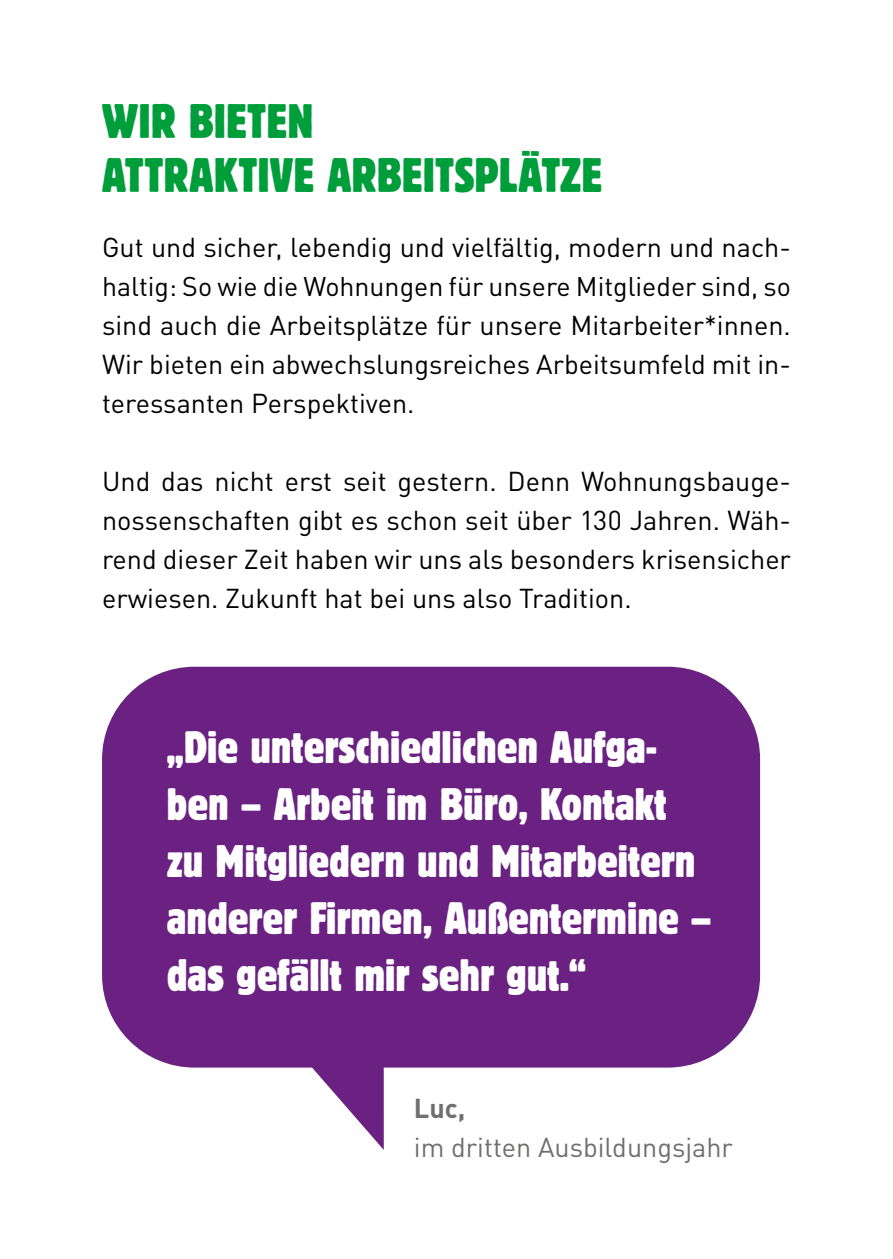
<style>
.page{position:relative;width:893px;height:1259px;background:#fff}
.page>*{position:absolute;margin:0;border:0;box-sizing:border-box;transform-origin:0 0}
.t1{font:condensed 48px/54px "Block Berthold BQ";letter-spacing:.005em;color:#009d3b}
.t2{font:condensed 45px/57px "Block Berthold BQ";color:#fff}
.t3{font:27px/39px "DINOT";color:#000;text-align:justify}
.t4{font:27px "DINOT";color:#6f6f6e}
.t5{font:700 27px "DINOT";color:#6f6f6e}
.t6{font:26.7px "DINOT";color:#000}
</style>
<div class="page">
<svg style="left:102px;top:666px;width:658px;height:484px;fill:#6a2182"></svg>
<h1 class="t1" style="left:102px;top:95px;width:502px">WIR BIETEN<br>ATTRAKTIVE ARBEITSPLÄTZE</h1>
<p class="t3" style="left:102px;top:227px;width:690px">Gut und sicher, lebendig und vielfältig, modern und nach-</p>
<p class="t6" style="left:102px;top:269px;width:690px">haltig: So wie die Wohnungen für unsere Mitglieder sind, so</p>
<p class="t3" style="left:102px;top:305px;width:690px">sind auch die Arbeitsplätze für unsere Mitarbeiter*innen.<br>Wir bieten ein abwechslungsreiches Arbeitsumfeld mit in&shy;teressanten Perspektiven.</p>
<p class="t3" style="left:102px;top:461px;width:690px">Und das nicht erst seit gestern. Denn Wohnungsbauge&shy;nossenschaften gibt es schon seit über 130 Jahren. Wäh&shy;rend dieser Zeit haben wir uns als besonders krisensicher erwiesen. Zukunft hat bei uns also Tradition.</p>
<h2 class="t2" style="left:167px;top:719px;width:546px">„Die unterschiedlichen Aufga&shy;ben – Arbeit im Büro, Kontakt zu Mitgliedern und Mitarbeitern anderer Firmen, Außentermine – das gefällt mir sehr gut.“</h2>
<p class="t5" style="left:414px;top:1090px;width:53px">Luc,</p>
<p class="t4" style="left:414px;top:1130px;width:321px">im dritten Ausbildungsjahr</p>
</div>
